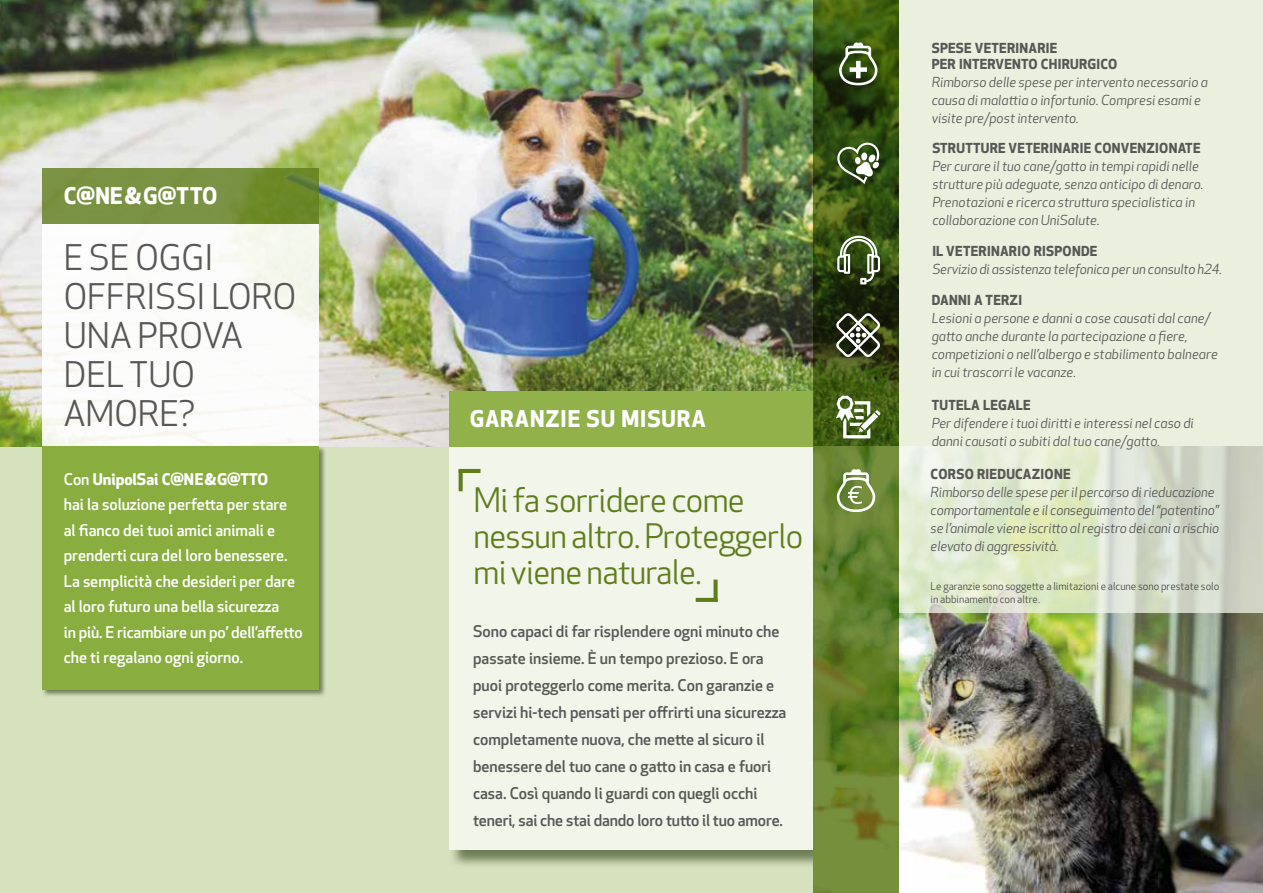
<style>
.page{position:relative;width:1263px;height:893px;background:#d6e1bd}
.page>*{position:absolute;margin:0;border:0;box-sizing:border-box;transform-origin:0 0}
.t1{font:34.5px/39px "Apex New";color:#575756}
.t2{font:33px/36px "Apex New";letter-spacing:-.02em;color:#5f7d1b}
.t3{font:700 22.5px "Apex New";letter-spacing:.04em;color:#fff}
.t4{font:500 15.75px/27px "Apex New";color:#575756}
.t5{font:500 15.75px/25.5px "Apex New";color:#fff}
.t6{font:italic 13.5px/18px "Apex New";color:#575756}
.t7{font:700 13.5px/16.2px "Apex New";letter-spacing:.02em;color:#575756}
.t8{font:10.5px/12.8px "Apex New";color:#4a4a49}
.s1{font-weight:800;font-size:17.55px}
.s2{font-weight:700}
.s3{font-weight:800;font-size:12.75px}
</style>
<div class="page">
<div style="left:449px;top:446px;width:383px;height:423px;background:#182b00;opacity:.55"></div>
<div style="left:449px;top:446px;width:365px;height:404px;background:#f1f5ea"></div>
<img style="left:0;top:0;width:814px;height:446px">
<div style="left:449px;top:391px;width:365px;height:55px;background:#91b14b"></div>
<div style="left:43px;top:224px;width:276px;height:222px;background:#fff"></div>
<svg style="left:43px;top:168px;width:276px;height:56px;background:#758f3b"></svg>
<div style="left:41px;top:445px;width:285px;height:252px;background:#182b00;opacity:.55"></div>
<div style="left:43px;top:446px;width:276px;height:244px;background:#8aad40"></div>
<img style="left:899px;top:613px;width:364px;height:280px">
<svg style="left:899px;top:0;width:364px;height:613px;background:#e5ebd9"></svg>
<svg style="left:814px;top:0;width:85px;height:893px;background:#516a22"></svg>
<svg style="left:837px;top:143px;width:42px;height:41px;background:#6c7f59"></svg>
<svg style="left:838px;top:42px;width:40px;height:44px;background:#5f7348"></svg>
<hr style="left:856px;top:61px;width:4px;height:17px;background:#fff">
<div style="left:849px;top:67px;width:18px;height:5px;background:#fff"></div>
<svg style="left:836px;top:468px;width:40px;height:45px;background:#92a66c"></svg>
<svg style="left:836px;top:395px;width:44px;height:43px;background:#849667"></svg>
<svg style="left:836px;top:235px;width:45px;height:50px;background:#61734b"></svg>
<svg style="left:834px;top:311px;width:48px;height:49px;background:#5f644f"></svg>
<hr style="left:459px;top:469px;width:21px;height:4px;background:#5f7d1b">
<svg style="left:459px;top:469px;width:4px;height:22px"></svg>
<hr style="left:696px;top:598px;width:22px;height:4px;background:#5f7d1b">
<svg style="left:713px;top:580px;width:5px;height:21px"></svg>
<h3 class="t3" style="left:64px;top:180px;width:155px">C<span class="s1">@</span>NE&amp;G<span class="s1">@</span>TTO</h3>
<h1 class="t1" style="left:64px;top:238px;width:234px">E SE OGGI<br>OFFRISSI LORO<br>UNA PROVA<br>DEL TUO<br>AMORE?</h1>
<p class="t5" style="left:64px;top:466px;width:240px">Con <span class="s2">UnipolSai C</span><span class="s3">@</span><span class="s2">NE&amp;G</span><span class="s3">@</span><span class="s2">TTO<br></span>hai la soluzione perfetta per stare al fianco dei tuoi amici animali e prenderti cura del loro benessere.<br>La semplicità che desideri per dare al loro futuro una bella sicurezza<br>in più. E ricambiare un po’ dell’affetto che ti regalano ogni giorno.</p>
<h3 class="t3" style="left:470px;top:403px;width:237px">GARANZIE SU MISURA</h3>
<h2 class="t2" style="left:473px;top:482px;width:331px">Mi fa sorridere come nessun altro. Proteggerlo mi viene naturale.</h2>
<p class="t4" style="left:473px;top:617px;width:315px">Sono capaci di far risplendere ogni minuto che passate insieme. È un tempo prezioso. E ora puoi proteggerlo come merita. Con garanzie e servizi hi-tech pensati per offrirti una sicurezza completamente nuova, che mette al sicuro il benessere del tuo cane o gatto in casa e fuori casa. Così quando li guardi con quegli occhi teneri, sai che stai dando loro tutto il tuo amore.</p>
<p class="t7" style="left:932px;top:39px;width:187px">SPESE VETERINARIE<br>PER INTERVENTO CHIRURGICO</p>
<p class="t6" style="left:932px;top:73px;width:278px">Rimborso delle spese per intervento necessario a causa di malattia o infortunio. Compresi esami e visite pre/post intervento.</p>
<p class="t7" style="left:932px;top:139px;width:270px">STRUTTURE VETERINARIE CONVENZIONATE</p>
<p class="t6" style="left:932px;top:157px;width:273px">Per curare il tuo cane/gatto in tempi rapidi nelle strutture più adeguate, senza anticipo di denaro.<br>Prenotazioni e ricerca struttura specialistica in collaborazione con UniSalute.</p>
<p class="t7" style="left:932px;top:242px;width:167px">IL VETERINARIO RISPONDE</p>
<p class="t6" style="left:932px;top:260px;width:291px">Servizio di assistenza telefonica per un consulto h24.</p>
<p class="t7" style="left:932px;top:292px;width:92px">DANNI A TERZI</p>
<p class="t6" style="left:932px;top:310px;width:288px">Lesioni a persone e danni a cose causati dal cane/ gatto anche durante la partecipazione a fiere, competizioni o nell’albergo e stabilimento balneare in cui trascorri le vacanze.</p>
<p class="t7" style="left:932px;top:397px;width:101px">TUTELA LEGALE</p>
<p class="t6" style="left:932px;top:414px;width:264px">Per difendere i tuoi diritti e interessi nel caso di danni causati o subiti dal tuo cane/gatto.</p>
<p class="t7" style="left:931px;top:466px;width:141px">CORSO RIEDUCAZIONE</p>
<p class="t6" style="left:931px;top:483px;width:290px">Rimborso delle spese per il percorso di rieducazione comportamentale e il conseguimento del “patentino” se l’animale viene iscritto al registro dei cani a rischio elevato di aggressività.</p>
<p class="t8" style="left:931px;top:580px;width:290px">Le garanzie sono soggette a limitazioni e alcune sono prestate solo in abbinamento con altre.</p>
</div>
